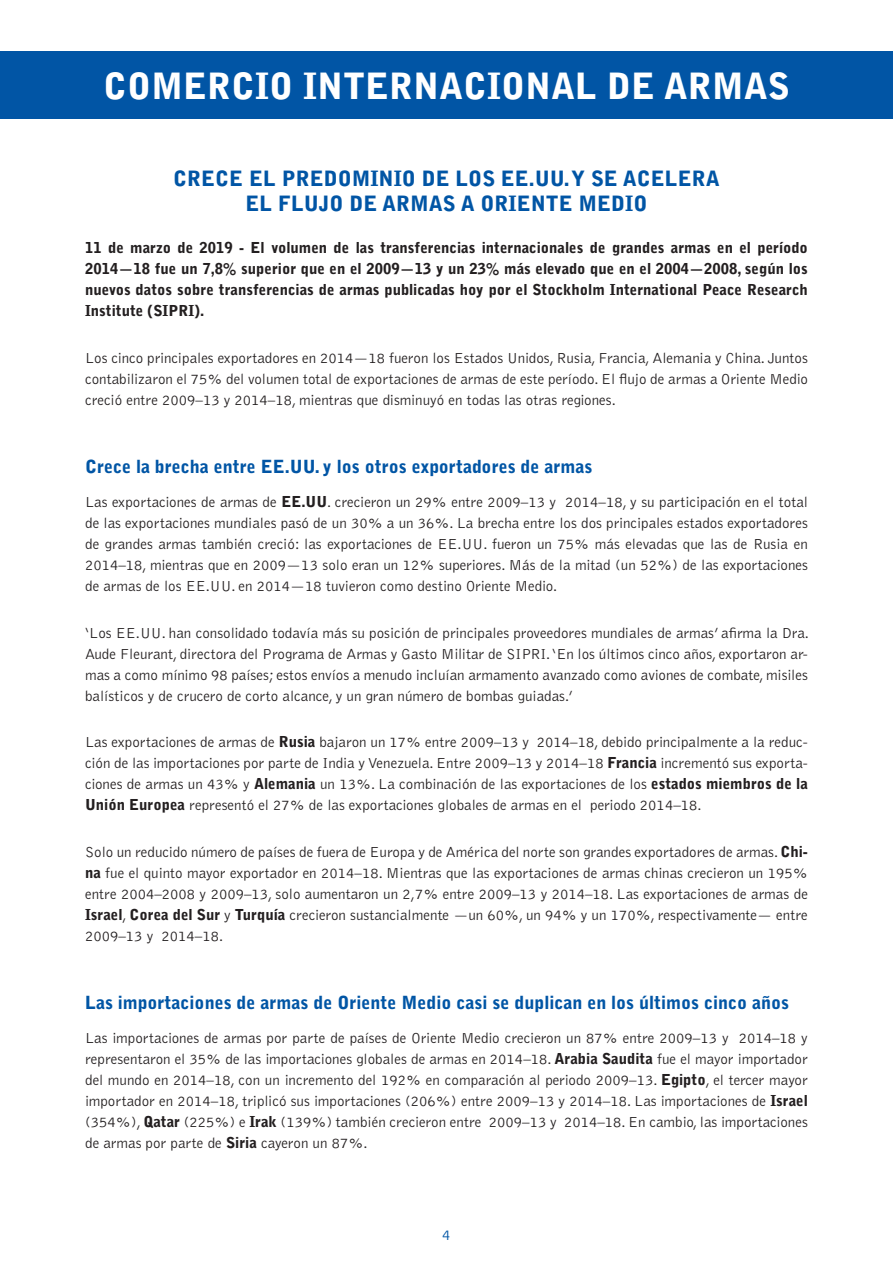
<style>
.page{position:relative;width:893px;height:1263px;background:#fff}
.page>*{position:absolute;margin:0;border:0;box-sizing:border-box;transform-origin:0 0}
.TÍTOLS_1{font:900 36px "Bell Gothic";color:#fff}
.TITOLS_2{font:900 21px/25.2px "Bell Gothic";color:#0155a5;text-align:center}
.TÍTOLS_3{font:900 18px "Bell Gothic";color:#0155a5}
.t1{font:300 15px/21px "Bell Gothic";color:#231f20;text-align:justify}
.t2{font:900 15px/21px "Bell Gothic";color:#231f20;text-align:justify}
.t3{font:300 15px "Bell Gothic";color:#0155a5}
.s1{font-weight:900}
</style>
<div class="page">
<div style="left:0;top:51px;width:893px;height:67px;background:#0155a5"></div>
<p class="TÍTOLS_1" style="left:103px;top:65px;width:688px">COMERCIO INTERNACIONAL DE ARMAS</p>
<p class="TITOLS_2" style="left:173px;top:166px;width:548px">CRECE EL PREDOMINIO DE LOS EE.UU. Y SE ACELERA<br>EL FLUJO DE ARMAS A ORIENTE MEDIO</p>
<p class="t2" style="left:85px;top:238px;width:724px">11 de marzo de 2019 - El volumen de las transferencias internacionales de grandes armas en el período 2014—18 fue un 7,8% superior que en el 2009—13 y un 23% más elevado que en el 2004—2008, según los nuevos datos sobre transferencias de armas publicadas hoy por el Stockholm International Peace Research Institute (SIPRI).</p>
<p class="t1" style="left:85px;top:348px;width:724px">Los cinco principales exportadores en 2014—18 fueron los Estados Unidos, Rusia, Francia, Alemania y China. Juntos contabilizaron el 75% del volumen total de exportaciones de armas de este período. El flujo de armas a Oriente Medio creció entre 2009–13 y 2014–18, mientras que disminuyó en todas las otras regiones.</p>
<p class="TÍTOLS_3" style="left:85px;top:456px;width:509px">Crece la brecha entre EE.UU. y los otros exportadores de armas</p>
<p class="t1" style="left:85px;top:492px;width:724px">Las exportaciones de armas de <span class="s1">EE.UU</span>. crecieron un 29% entre 2009–13 y 2014–18, y su participación en el total de las exportaciones mundiales pasó de un 30% a un 36%. La brecha entre los dos principales estados exportadores de grandes armas también creció: las exportaciones de EE.UU. fueron un 75% más elevadas que las de Rusia en 2014–18, mientras que en 2009—13 solo eran un 12% superiores. Más de la mitad (un 52%) de las exportaciones de armas de los EE.UU. en 2014—18 tuvieron como destino Oriente Medio.</p>
<p class="t1" style="left:85px;top:622px;width:725px">‘Los EE.UU. han consolidado todavía más su posición de principales proveedores mundiales de armas’ afirma la Dra.<br>Aude Fleurant, directora del Programa de Armas y Gasto Militar de SIPRI. ‘En los últimos cinco años, exportaron ar&shy;mas a como mínimo 98 países; estos envíos a menudo incluían armamento avanzado como aviones de combate, misiles balísticos y de crucero de corto alcance, y un gran número de bombas guiadas.’</p>
<p class="t1" style="left:85px;top:732px;width:724px">Las exportaciones de armas de <span class="s1">Rusia</span> bajaron un 17% entre 2009–13 y 2014–18, debido principalmente a la reduc&shy;ción de las importaciones por parte de India y Venezuela. Entre 2009–13 y 2014–18 <span class="s1">Francia</span> incrementó sus exporta&shy;ciones de armas un 43% y <span class="s1">Alemania</span> un 13%. La combinación de las exportaciones de los <span class="s1">estados miembros de la Unión Europea</span> representó el 27% de las exportaciones globales de armas en el periodo 2014–18.</p>
<p class="t1" style="left:85px;top:841px;width:724px">Solo un reducido número de países de fuera de Europa y de América del norte son grandes exportadores de armas. <span class="s1">Chi&shy;na</span> fue el quinto mayor exportador en 2014–18. Mientras que las exportaciones de armas chinas crecieron un 195% entre 2004–2008 y 2009–13, solo aumentaron un 2,7% entre 2009–13 y 2014–18. Las exportaciones de armas de <span class="s1">Israel</span>, <span class="s1">Corea del Sur</span> y <span class="s1">Turquía</span> crecieron sustancialmente —un 60%, un 94% y un 170%, respectivamente— entre 2009–13 y 2014–18.</p>
<p class="TÍTOLS_3" style="left:85px;top:992px;width:706px">Las importaciones de armas de Oriente Medio casi se duplican en los últimos cinco años</p>
<p class="t1" style="left:85px;top:1027px;width:724px">Las importaciones de armas por parte de países de Oriente Medio crecieron un 87% entre 2009–13 y 2014–18 y representaron el 35% de las importaciones globales de armas en 2014–18. <span class="s1">Arabia Saudita</span> fue el mayor importador del mundo en 2014–18, con un incremento del 192% en comparación al periodo 2009–13. <span class="s1">Egipto</span>, el tercer mayor importador en 2014–18, triplicó sus importaciones (206%) entre 2009–13 y 2014–18. Las importaciones de <span class="s1">Israel </span>(354%), <span class="s1">Qatar</span> (225%) e <span class="s1">Irak</span> (139%) también crecieron entre 2009–13 y 2014–18. En cambio, las importaciones de armas por parte de <span class="s1">Siria</span> cayeron un 87%.</p>
<p class="t3" style="left:442px;top:1227px;width:10px">4</p>
</div>
